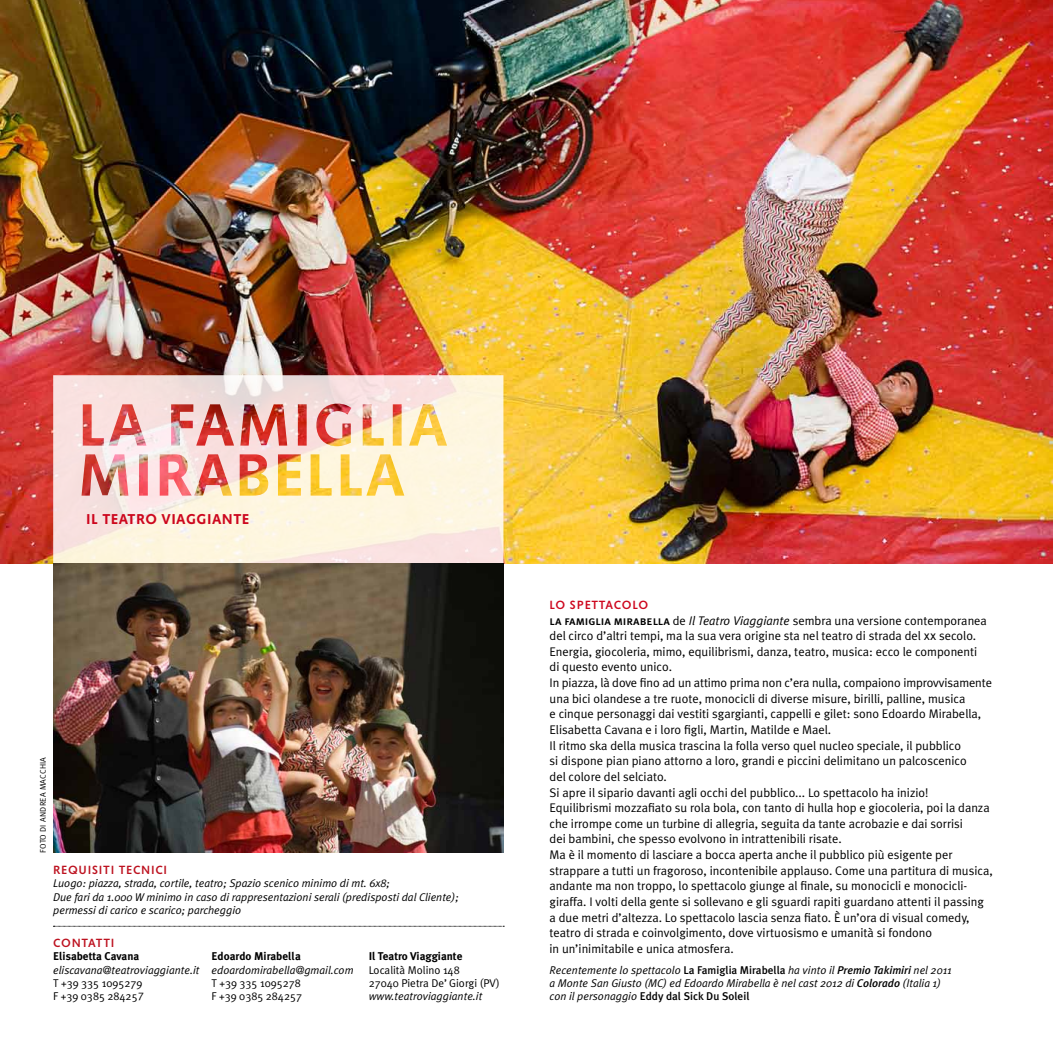
<style>
.page{position:relative;width:1053px;height:1053px;background:#fff}
.page>*{position:absolute;margin:0;border:0;box-sizing:border-box;transform-origin:0 0}
.t1{font:15px "Superla Bold Lf";letter-spacing:.03em;color:#cd071e}
.t2{font:12.5px/15.6px "Meta Plus Normal";color:#000}
.t3{font:12.5px "Superla Medium Lf";letter-spacing:.06em;color:#bd1220}
.t4{font:12.5px "Superla Medium Lf";letter-spacing:.05em;color:#cd071e}
.t5{font:italic 11.25px/13.1px "Meta Plus Normal";color:#000}
.t6{font:11.25px/13.1px "Meta Plus Normal";color:#000}
.t7{font:700 11.25px "Meta Plus";color:#000}
.t8{font:500 11.25px "Meta Plus";color:#000}
.t9{font:8.12px "Meta Normal LF";letter-spacing:.03em;color:#000}
.s1{font-family:"Meta Normal LF"}
.s2{font-family:"Meta Plus Medium Caps"}
.s3{font-style:italic}
.s4{font-family:"Meta Plus Normal Caps"}
.s5{font-family:"Meta Plus";font-weight:500;font-style:normal}
.s6{font-family:"Meta Plus";font-weight:500}
.s7{font-family:"Meta Plus Normal";font-weight:400;font-style:italic}
</style>
<div class="page">
<img style="left:0;top:0;width:1052px;height:563px">
<svg style="left:53px;top:375px;width:450px;height:188px;background:#f6d9c8"></svg>
<img style="left:53px;top:563px;width:450px;height:289px">
<svg style="left:53px;top:925px;width:451px;height:1px"></svg>
<p class="t1" style="left:86px;top:511px;width:165px">IL TEATRO VIAGGIANTE</p>
<p class="t9" style="left:38px;top:852px;width:97px;rotate:-90deg">FOTO DI ANDREA MACCHIA</p>
<p class="t3" style="left:53px;top:863px;width:115px">REQUISITI TECNICI</p>
<p class="t5" style="left:53px;top:876px;width:407px">Luogo: piazza, strada, cortile, teatro; Spazio scenico minimo di mt. 6x8;<br>Due fari da 1.000 W minimo in caso di rappresentazioni serali (predisposti dal Cliente); permessi di carico e scarico; parcheggio</p>
<p class="t3" style="left:53px;top:936px;width:63px">CONTATTI</p>
<p class="t7" style="left:53px;top:949px;width:88px">Elisabetta Cavana</p>
<p class="t5" style="left:53px;top:962px;width:148px">eliscavana@teatroviaggiante.it</p>
<p class="t6" style="left:53px;top:975px;width:92px">T +39 335 1095279<br>F +39 0385 28425<span class="s1">7</span></p>
<p class="t7" style="left:211px;top:949px;width:91px">Edoardo Mirabella</p>
<p class="t5" style="left:211px;top:962px;width:144px">edoardomirabella@gmail.com</p>
<p class="t6" style="left:211px;top:976px;width:92px">T +39 335 1095278<br>F +39 0385 284257</p>
<p class="t7" style="left:368px;top:949px;width:95px">Il Teatro Viaggiante</p>
<p class="t6" style="left:368px;top:962px;width:132px">Località Molino 148<br>27040 Pietra De’ Giorgi (PV)</p>
<p class="t5" style="left:368px;top:989px;width:115px">www.teatroviaggiante.it</p>
<p class="t4" style="left:549px;top:598px;width:100px">LO SPETTACOLO</p>
<p class="t2" style="left:549px;top:612px;width:444px"><span class="s2">la famiglia mirabella</span> de <span class="s3">Il Teatro Viaggiante</span> sembra una versione contemporanea del circo d’altri tempi, ma la sua vera origine sta nel teatro di strada del <span class="s4">xx</span> secolo.<br>Energia, giocoleria, mimo, equilibrismi, danza, teatro, musica: ecco le componenti<br>di questo evento unico.<br>In piazza, là dove fino ad un attimo prima non c’era nulla, compaiono improvvisamente una bici olandese a tre ruote, monocicli di diverse misure, birilli, palline, musica<br>e cinque personaggi dai vestiti sgargianti, cappelli e gilet: sono Edoardo Mirabella, Elisabetta Cavana e i loro figli, Martin, Matilde e Mael.<br>Il ritmo ska della musica trascina la folla verso quel nucleo speciale, il pubblico<br>si dispone pian piano attorno a loro, grandi e piccini delimitano un palcoscenico<br>del colore del selciato.<br>Si apre il sipario davanti agli occhi del pubblico... Lo spettacolo ha inizio!<br>Equilibrismi mozzafiato su rola bola, con tanto di hulla hop e giocoleria, poi la danza che irrompe come un turbine di allegria, seguita da tante acrobazie e dai sorrisi<br>dei bambini, che spesso evolvono in intrattenibili risate.<br>Ma è il momento di lasciare a bocca aperta anche il pubblico più esigente per strappare a tutti un fragoroso, incontenibile applauso. Come una partitura di musica, andante ma non troppo, lo spettacolo giunge al finale, su monocicli e monocicli&shy;giraffa. I volti della gente si sollevano e gli sguardi rapiti guardano attenti il passing a due metri d’altezza. Lo spettacolo lascia senza fiato. È un’ora di visual comedy, teatro di strada e coinvolgimento, dove virtuosismo e umanità si fondono<br>in un’inimitabile e unica atmosfera.</p>
<p class="t5" style="left:549px;top:962px;width:404px">Recentemente lo spettacolo <span class="s5">La Famiglia Mirabella</span> ha vinto il <span class="s6">Premio Takimiri</span> nel 2011 a Monte San Giusto (MC) ed Edoardo Mirabella è nel cast 2012 di <span class="s6">Colorado</span> (Italia 1)</p>
<p class="t8" style="left:549px;top:989px;width:201px"><span class="s7">con il personaggio</span> Eddy dal Sick Du Soleil</p>
</div>
